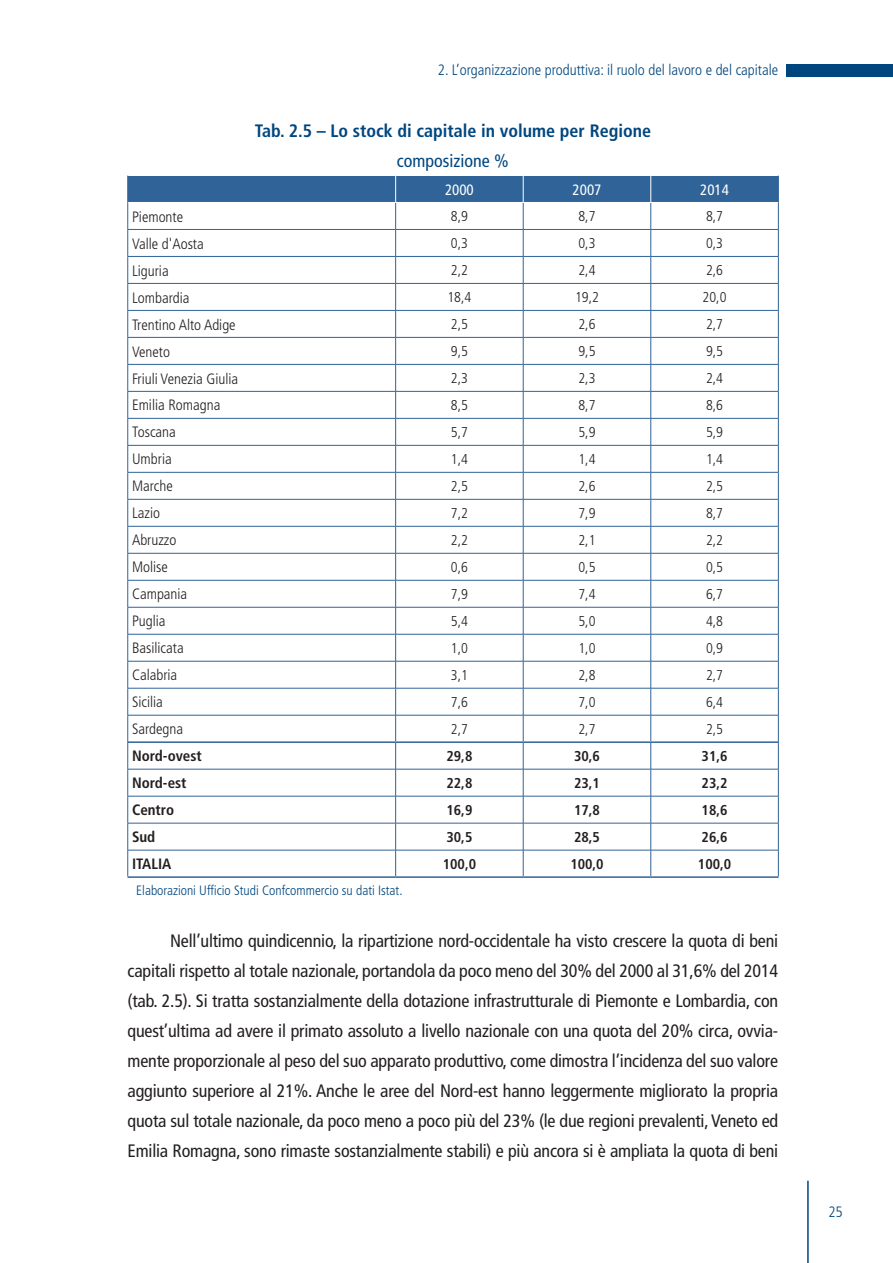
<style>
.page{position:relative;width:893px;height:1263px;background:#fff}
.page>*{position:absolute;margin:0;border:0;box-sizing:border-box;transform-origin:0 0}
.t1{font:condensed 18px/30px "Frutiger LT Std";letter-spacing:-.01em;color:#231f20;text-align:justify}
.t2{font:700 condensed 18px "Frutiger LT Std";color:#00467e}
.t3{font:condensed 18px "Frutiger LT Std";color:#00467e}
.t4{font:300 condensed 15px "Frutiger LT Std";color:#231f20}
.t5{font:300 condensed 15px "Frutiger LT Std";color:#00467e}
.t6{font:700 condensed 15px "Frutiger LT Std";color:#231f20}
.t7{font:condensed 15px "Frutiger LT Std";color:#fff}
.t8{font:300 condensed 14.25px "Frutiger LT Std";color:#231f20}
.t9{font:700 condensed 14.25px "Frutiger LT Std";color:#231f20}
.t10{font:300 condensed 13.5px "Frutiger LT Std";color:#00467e}
</style>
<div class="page">
<hr style="left:807px;top:1181px;width:2px;height:82px;background:#00467e">
<div style="left:787px;top:64px;width:106px;height:13px;background:#00467e"></div>
<hr style="left:128px;top:876px;width:268px;height:2px;background:#306397">
<hr style="left:396px;top:876px;width:127px;height:2px;background:#306397">
<hr style="left:523px;top:876px;width:128px;height:2px;background:#306397">
<hr style="left:651px;top:876px;width:127px;height:2px;background:#306397">
<svg style="left:127px;top:175px;width:652px;height:701px"></svg>
<p class="t5" style="left:438px;top:62px;width:342px">2. L’organizzazione produttiva: il ruolo del lavoro e del capitale</p>
<p class="t2" style="left:255px;top:120px;width:398px">Tab. 2.5 – Lo stock di capitale in volume per Regione</p>
<p class="t3" style="left:397px;top:150px;width:113px">composizione %</p>
<p class="t7" style="left:445px;top:181px;width:30px">2000</p>
<p class="t7" style="left:573px;top:181px;width:30px">2007</p>
<p class="t7" style="left:700px;top:181px;width:30px">2014</p>
<p class="t4" style="left:132px;top:208px;width:53px">Piemonte</p>
<p class="t8" style="left:451px;top:208px;width:19px">8,9</p>
<p class="t8" style="left:578px;top:208px;width:19px">8,7</p>
<p class="t8" style="left:706px;top:208px;width:19px">8,7</p>
<p class="t4" style="left:132px;top:235px;width:73px">Valle d'Aosta</p>
<p class="t8" style="left:451px;top:235px;width:19px">0,3</p>
<p class="t8" style="left:578px;top:235px;width:19px">0,3</p>
<p class="t8" style="left:706px;top:235px;width:19px">0,3</p>
<p class="t4" style="left:132px;top:262px;width:38px">Liguria</p>
<p class="t8" style="left:451px;top:262px;width:19px">2,2</p>
<p class="t8" style="left:578px;top:262px;width:19px">2,4</p>
<p class="t8" style="left:706px;top:262px;width:19px">2,6</p>
<p class="t4" style="left:132px;top:289px;width:59px">Lombardia</p>
<p class="t8" style="left:447px;top:289px;width:25px">18,4</p>
<p class="t8" style="left:575px;top:289px;width:25px">19,2</p>
<p class="t8" style="left:703px;top:289px;width:25px">20,0</p>
<p class="t4" style="left:132px;top:316px;width:105px">Trentino Alto Adige</p>
<p class="t8" style="left:451px;top:316px;width:19px">2,5</p>
<p class="t8" style="left:578px;top:316px;width:19px">2,6</p>
<p class="t8" style="left:706px;top:316px;width:19px">2,7</p>
<p class="t4" style="left:132px;top:343px;width:40px">Veneto</p>
<p class="t8" style="left:451px;top:343px;width:19px">9,5</p>
<p class="t8" style="left:578px;top:343px;width:19px">9,5</p>
<p class="t8" style="left:706px;top:343px;width:19px">9,5</p>
<p class="t4" style="left:132px;top:370px;width:108px">Friuli Venezia Giulia</p>
<p class="t8" style="left:451px;top:370px;width:19px">2,3</p>
<p class="t8" style="left:578px;top:370px;width:19px">2,3</p>
<p class="t8" style="left:706px;top:370px;width:19px">2,4</p>
<p class="t4" style="left:132px;top:397px;width:90px">Emilia Romagna</p>
<p class="t8" style="left:451px;top:397px;width:19px">8,5</p>
<p class="t8" style="left:578px;top:397px;width:19px">8,7</p>
<p class="t8" style="left:706px;top:397px;width:19px">8,6</p>
<p class="t4" style="left:132px;top:424px;width:45px">Toscana</p>
<p class="t8" style="left:451px;top:424px;width:19px">5,7</p>
<p class="t8" style="left:578px;top:424px;width:19px">5,9</p>
<p class="t8" style="left:706px;top:424px;width:19px">5,9</p>
<p class="t4" style="left:132px;top:451px;width:41px">Umbria</p>
<p class="t8" style="left:451px;top:451px;width:19px">1,4</p>
<p class="t8" style="left:578px;top:451px;width:19px">1,4</p>
<p class="t8" style="left:706px;top:451px;width:19px">1,4</p>
<p class="t4" style="left:132px;top:478px;width:42px">Marche</p>
<p class="t8" style="left:451px;top:478px;width:19px">2,5</p>
<p class="t8" style="left:578px;top:478px;width:19px">2,6</p>
<p class="t8" style="left:706px;top:478px;width:19px">2,5</p>
<p class="t4" style="left:132px;top:505px;width:30px">Lazio</p>
<p class="t8" style="left:451px;top:505px;width:19px">7,2</p>
<p class="t8" style="left:578px;top:505px;width:19px">7,9</p>
<p class="t8" style="left:706px;top:505px;width:19px">8,7</p>
<p class="t4" style="left:132px;top:532px;width:46px">Abruzzo</p>
<p class="t8" style="left:451px;top:532px;width:19px">2,2</p>
<p class="t8" style="left:578px;top:532px;width:19px">2,1</p>
<p class="t8" style="left:706px;top:532px;width:19px">2,2</p>
<p class="t4" style="left:132px;top:559px;width:37px">Molise</p>
<p class="t8" style="left:451px;top:559px;width:19px">0,6</p>
<p class="t8" style="left:578px;top:559px;width:19px">0,5</p>
<p class="t8" style="left:706px;top:559px;width:19px">0,5</p>
<p class="t4" style="left:132px;top:586px;width:57px">Campania</p>
<p class="t8" style="left:451px;top:586px;width:19px">7,9</p>
<p class="t8" style="left:578px;top:586px;width:19px">7,4</p>
<p class="t8" style="left:706px;top:586px;width:19px">6,7</p>
<p class="t4" style="left:132px;top:613px;width:35px">Puglia</p>
<p class="t8" style="left:451px;top:613px;width:19px">5,4</p>
<p class="t8" style="left:578px;top:613px;width:19px">5,0</p>
<p class="t8" style="left:706px;top:613px;width:19px">4,8</p>
<p class="t4" style="left:132px;top:640px;width:53px">Basilicata</p>
<p class="t8" style="left:451px;top:640px;width:19px">1,0</p>
<p class="t8" style="left:578px;top:640px;width:19px">1,0</p>
<p class="t8" style="left:706px;top:640px;width:19px">0,9</p>
<p class="t4" style="left:132px;top:667px;width:47px">Calabria</p>
<p class="t8" style="left:451px;top:667px;width:19px">3,1</p>
<p class="t8" style="left:578px;top:667px;width:19px">2,8</p>
<p class="t8" style="left:706px;top:667px;width:19px">2,7</p>
<p class="t4" style="left:132px;top:694px;width:32px">Sicilia</p>
<p class="t8" style="left:451px;top:694px;width:19px">7,6</p>
<p class="t8" style="left:578px;top:694px;width:19px">7,0</p>
<p class="t8" style="left:706px;top:694px;width:19px">6,4</p>
<p class="t4" style="left:132px;top:721px;width:53px">Sardegna</p>
<p class="t8" style="left:451px;top:721px;width:19px">2,7</p>
<p class="t8" style="left:578px;top:721px;width:19px">2,7</p>
<p class="t8" style="left:706px;top:721px;width:19px">2,5</p>
<p class="t6" style="left:132px;top:747px;width:71px">Nord-ovest</p>
<p class="t9" style="left:446px;top:748px;width:27px">29,8</p>
<p class="t9" style="left:574px;top:748px;width:27px">30,6</p>
<p class="t9" style="left:702px;top:748px;width:27px">31,6</p>
<p class="t6" style="left:132px;top:774px;width:56px">Nord-est</p>
<p class="t9" style="left:446px;top:775px;width:27px">22,8</p>
<p class="t9" style="left:574px;top:775px;width:27px">23,1</p>
<p class="t9" style="left:702px;top:775px;width:27px">23,2</p>
<p class="t6" style="left:132px;top:801px;width:44px">Centro</p>
<p class="t9" style="left:446px;top:801px;width:27px">16,9</p>
<p class="t9" style="left:574px;top:801px;width:27px">17,8</p>
<p class="t9" style="left:702px;top:801px;width:27px">18,6</p>
<p class="t6" style="left:132px;top:828px;width:25px">Sud</p>
<p class="t9" style="left:446px;top:828px;width:27px">30,5</p>
<p class="t9" style="left:574px;top:828px;width:27px">28,5</p>
<p class="t9" style="left:702px;top:828px;width:27px">26,6</p>
<p class="t6" style="left:132px;top:855px;width:41px">ITALIA</p>
<p class="t9" style="left:443px;top:855px;width:35px">100,0</p>
<p class="t9" style="left:570px;top:855px;width:35px">100,0</p>
<p class="t9" style="left:698px;top:855px;width:35px">100,0</p>
<p class="t10" style="left:136px;top:883px;width:268px">Elaborazioni Ufficio Studi Confcommercio su dati Istat.</p>
<p class="t1" style="left:128px;top:926px;width:652px;text-indent:43px">Nell’ultimo quindicennio, la ripartizione nord-occidentale ha visto crescere la quota di beni capitali rispetto al totale nazionale, portandola da poco meno del 30% del 2000 al 31,6% del 2014 (tab. 2.5). Si tratta sostanzialmente della dotazione infrastrutturale di Piemonte e Lombardia, con quest’ultima ad avere il primato assoluto a livello nazionale con una quota del 20% circa, ovvia&shy;mente proporzionale al peso del suo apparato produttivo, come dimostra l’incidenza del suo valore aggiunto superiore al 21%. Anche le aree del Nord-est hanno leggermente migliorato la propria quota sul totale nazionale, da poco meno a poco più del 23% (le due regioni prevalenti, Veneto ed Emilia Romagna, sono rimaste sostanzialmente stabili) e più ancora si è ampliata la quota di beni</p>
<p class="t5" style="left:828px;top:1203px;width:16px">25</p>
</div>
